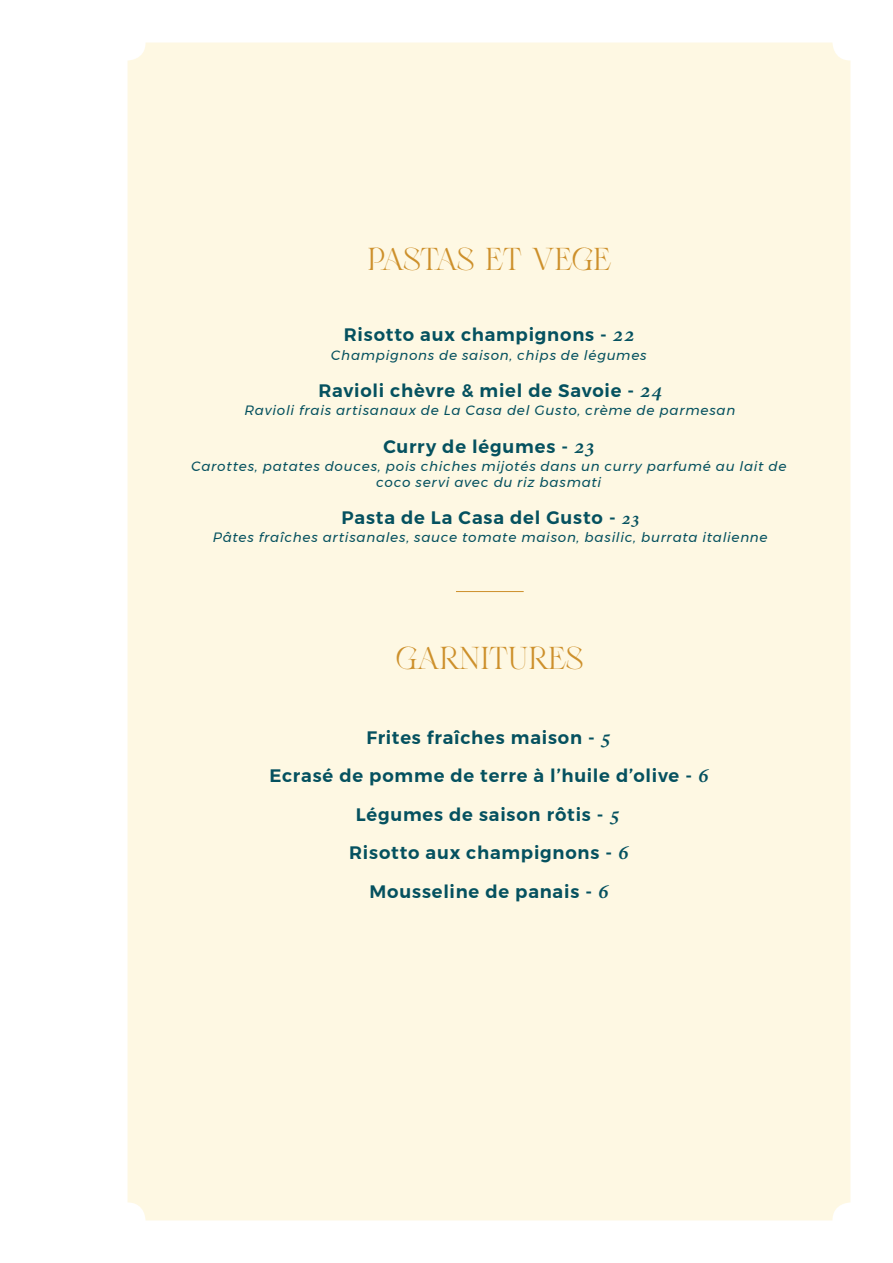
<style>
.page{position:relative;width:893px;height:1263px;background:#fff}
.page>*{position:absolute;margin:0;border:0;box-sizing:border-box;transform-origin:0 0}
.t1{font:36px "Glitther Syavina Freebies";color:#cd902b}
.t2{font:600 18px "Montserrat";letter-spacing:.045em;color:#05515f}
.t3{font:italic 13.5px/16.2px "Montserrat";letter-spacing:.05em;color:#05515f;text-align:center}
.s1{font-family:"Adobe Hebrew";font-weight:700;font-style:italic;font-size:21px}
.s2{font-family:"Adobe Hebrew";font-weight:700;font-style:italic}
</style>
<div class="page">
<div style="left:128px;top:43px;width:722px;height:1177px;background:#fef8e3;border-radius:18px"></div>
<hr style="left:456px;top:591px;width:68px;height:1px;background:#cd902b">
<p class="t1" style="left:369px;top:242px;width:244px">PASTAS ET VEGE</p>
<p class="t2" style="left:344px;top:321px;width:292px">Risotto aux champignons - <span class="s1">22</span></p>
<p class="t3" style="left:331px;top:347px;width:317px">Champignons de saison, chips de légumes</p>
<p class="t2" style="left:319px;top:376px;width:345px">Ravioli chèvre &amp; miel de Savoie - <span class="s1">24</span></p>
<p class="t3" style="left:244px;top:402px;width:492px">Ravioli frais artisanaux de La Casa del Gusto, crème de parmesan</p>
<p class="t2" style="left:383px;top:432px;width:213px">Curry de légumes - <span class="s1">23</span></p>
<p class="t3" style="left:191px;top:458px;width:597px">Carottes, patates douces, pois chiches mijotés dans un curry parfumé au lait de coco servi avec du riz basmati</p>
<p class="t2" style="left:342px;top:503px;width:300px">Pasta de La Casa del Gusto - <span class="s2">23</span></p>
<p class="t3" style="left:213px;top:529px;width:556px">Pâtes fraîches artisanales, sauce tomate maison, basilic, burrata italienne</p>
<p class="t1" style="left:396px;top:642px;width:189px">GARNITURES</p>
<p class="t2" style="left:366px;top:723px;width:246px">Frites fraîches maison - <span class="s1">5</span></p>
<p class="t2" style="left:269px;top:762px;width:441px">Ecrasé de pomme de terre à l’huile d’olive - <span class="s1">6</span></p>
<p class="t2" style="left:356px;top:800px;width:266px">Légumes de saison rôtis - <span class="s1">5</span></p>
<p class="t2" style="left:349px;top:838px;width:281px">Risotto aux champignons - <span class="s1">6</span></p>
<p class="t2" style="left:369px;top:877px;width:241px">Mousseline de panais - <span class="s1">6</span></p>
</div>
